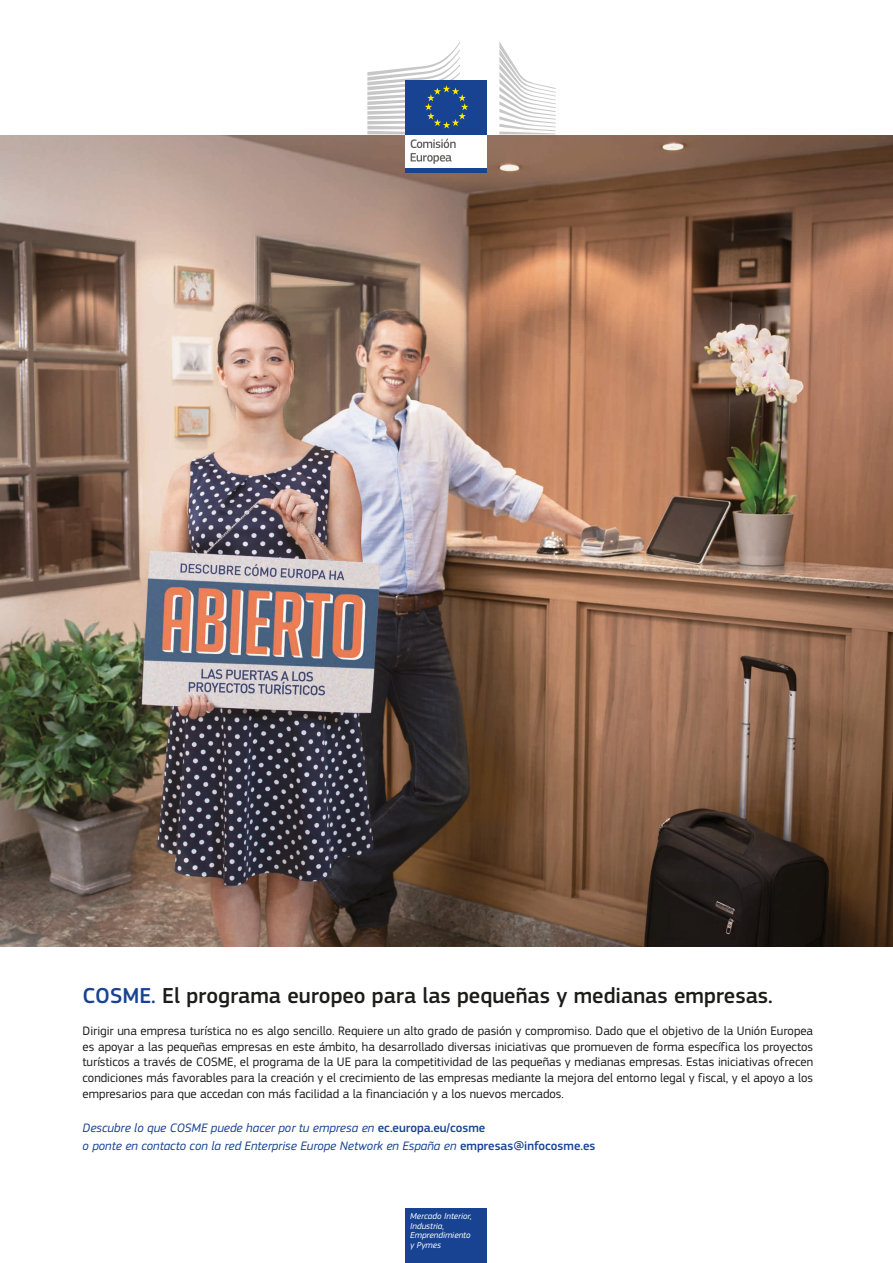
<style>
.page{position:relative;width:893px;height:1263px;background:#fff}
.page>*{position:absolute;margin:0;border:0;box-sizing:border-box;transform-origin:0 0}
.t1{font:500 22.5px "EC Square Sans Pro";color:#1c1c1b}
.t2{font:12.75px/15.8px "EC Square Sans Pro";color:#1c1c1b;text-align:justify}
.t3{font:italic 12.75px/18px "EC Square Sans Pro";color:#184393}
.t4{font:italic 9px/9.8px "EC Square Sans Pro";color:#fff}
.s1{color:#184393}
.s2{font-weight:500;font-style:normal}
</style>
<div class="page">
<img style="left:0;top:135px;width:893px;height:811px">
<svg style="left:329px;top:134px;width:265px;height:67px;background:#8e6f5e"></svg>
<div style="left:406px;top:133px;width:81px;height:36px;background:#fff"></div>
<svg style="left:499px;top:42px;width:57px;height:92px"></svg>
<div style="left:406px;top:80px;width:81px;height:54px;background:#184393"></div>
<hr style="left:406px;top:168px;width:81px;height:4px;background:#184393">
<svg style="left:367px;top:42px;width:101px;height:122px"></svg>
<div style="left:406px;top:1208px;width:81px;height:55px;background:#184393"></div>
<h1 class="t1" style="left:83px;top:983px;width:692px"><span class="s1">COSME.</span> El programa europeo para las pequeñas y medianas empresas.</h1>
<p class="t2" style="left:83px;top:1023px;width:732px">Dirigir una empresa turística no es algo sencillo. Requiere un alto grado de pasión y compromiso. Dado que el objetivo de la Unión Europea es apoyar a las pequeñas empresas en este ámbito, ha desarrollado diversas iniciativas que promueven de forma específica los proyectos turísticos a través de COSME, el programa de la UE para la competitividad de las pequeñas y medianas empresas. Estas iniciativas ofrecen condiciones más favorables para la creación y el crecimiento de las empresas mediante la mejora del entorno legal y fiscal, y el apoyo a los empresarios para que accedan con más facilidad a la financiación y a los nuevos mercados.</p>
<p class="t3" style="left:83px;top:1119px;width:514px">Descubre lo que COSME puede hacer por tu empresa en <span class="s2">ec.europa.eu/cosme<br></span>o ponte en contacto con la red Enterprise Europe Network en España en <span class="s2">empresas@infocosme.es</span></p>
<p class="t4" style="left:410px;top:1211px;width:63px">Mercado Interior,<br>Industria,<br>Emprendimiento y Pymes</p>
</div>
